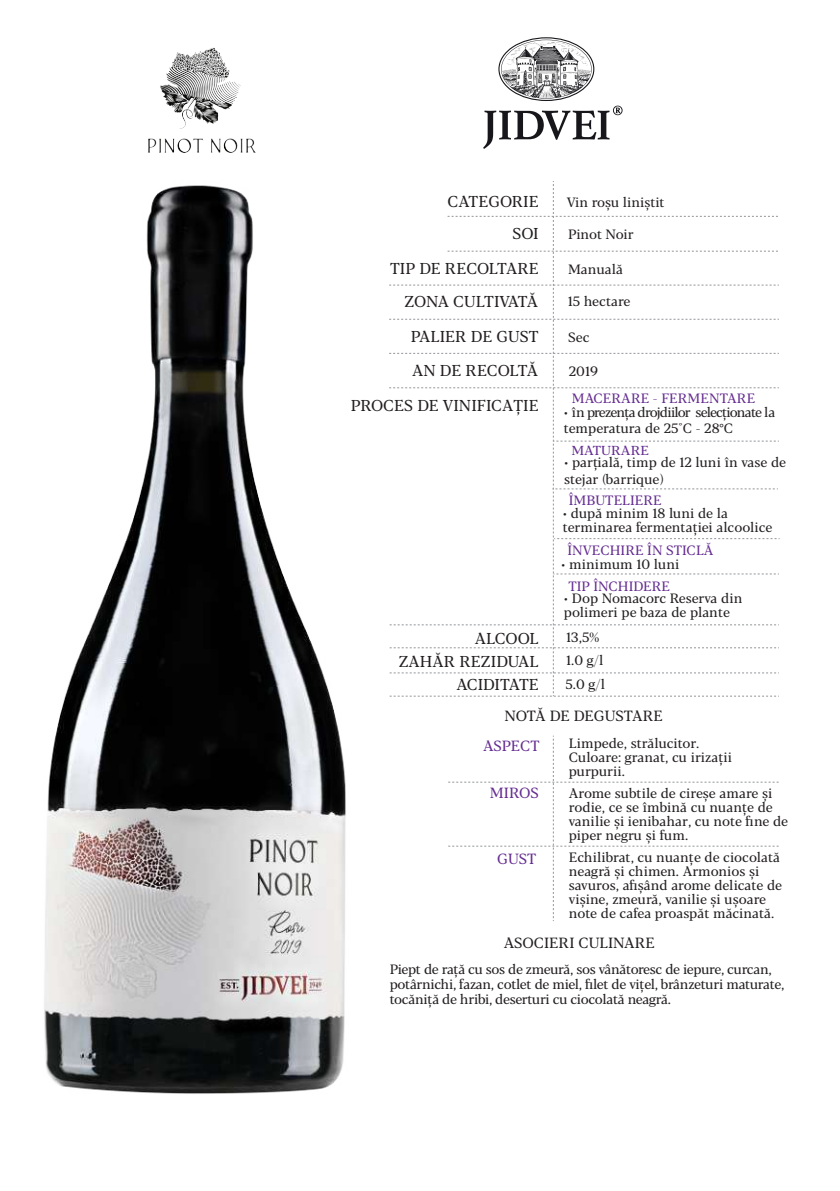
<style>
.page{position:relative;width:840px;height:1191px;background:#fff}
.page>*{position:absolute;margin:0;border:0;box-sizing:border-box;transform-origin:0 0}
.t1{font:15.8px/23.4px "Blacker Text";color:#231f20;text-align:right}
.t2{font:15.8px "Blacker Text";letter-spacing:-.03em;color:#231f20}
.t3{font:14.8px "Blacker Text";color:#231f20}
.t4{font:14.8px "Blacker Text";color:#652d91}
.t5{font:13.4px/14px "Blacker Text";letter-spacing:-.005em;color:#231f20}
.t6{font:13.4px/14.8px "Blacker Text";letter-spacing:-.025em;color:#231f20}
.t7{font:13.4px "Blacker Text";color:#652d91}
.t8{font:13.4px/16.2px "Blacker Text";letter-spacing:-.06em;color:#231f20}
.t9{font:13px "Blacker Text";color:#652d91;scale:1.04 1}
.s1{font-family:"Myriad Pro"}
</style>
<div class="page">
<svg style="left:448px;top:735px;width:330px;height:186px"></svg>
<img style="left:44px;top:185px;width:301px;height:909px">
<svg style="left:389px;top:181px;width:390px;height:516px"></svg>
<img style="left:148px;top:47px;width:108px;height:106px">
<svg style="left:483px;top:37px;width:139px;height:112px"></svg>
<img style="left:44px;top:281px;width:302px;height:699px">
<p class="t1" style="left:447px;top:190px;width:93px">CATEGORIE</p>
<p class="t5" style="left:566px;top:195px;width:99px">Vin roșu liniștit</p>
<p class="t5" style="left:567px;top:227px;width:67px">Pinot Noir</p>
<p class="t5" style="left:567px;top:262px;width:56px">Manuală</p>
<p class="t5" style="left:567px;top:295px;width:64px">15 hectare</p>
<p class="t1" style="left:390px;top:216px;width:150px;line-height:34.8px">SOI<br>TIP DE RECOLTARE</p>
<p class="t2" style="left:404px;top:291px;width:135px">ZONA CULTIVATĂ</p>
<p class="t1" style="left:410px;top:319px;width:129px;line-height:34.6px;text-align:left">PALIER DE GUST<br>AN DE RECOLTĂ</p>
<p class="t5" style="left:568px;top:330px;width:23px">Sec</p>
<p class="t5" style="left:568px;top:365px;width:31px">2019</p>
<p class="t8" style="left:563px;top:405px;width:213px">• în prezența drojdiilor selecționate la temperatura de 25˚C - 28<span class="s1">°</span>C</p>
<p class="t7" style="left:571px;top:390px;width:185px">MACERARE - FERMENTARE</p>
<p class="t1" style="left:350px;top:394px;width:189px">PROCES DE VINIFICAȚIE</p>
<p class="t9" style="left:571px;top:442px;width:76px">MATURARE</p>
<p class="t5" style="left:564px;top:455px;width:223px;line-height:16.2px">• parțială, timp de 12 luni în vase de stejar (barrique)</p>
<p class="t7" style="left:568px;top:491px;width:94px">ÎMBUTELIERE</p>
<p class="t5" style="left:562px;top:507px;width:211px">• după minim 18 luni de la terminarea fermentației alcoolice</p>
<p class="t7" style="left:567px;top:542px;width:147px">ÎNVECHIRE ÎN STICLĂ</p>
<p class="t5" style="left:561px;top:557px;width:120px">• minimum 10 luni</p>
<p class="t7" style="left:568px;top:577px;width:103px">TIP ÎNCHIDERE</p>
<p class="t1" style="left:398px;top:627px;width:141px">ALCOOL<br>ZAHĂR REZIDUAL<br>ACIDITATE</p>
<p class="t5" style="left:563px;top:592px;width:180px">• Dop Nomacorc Reserva din polimeri pe baza de plante</p>
<p class="t5" style="left:565px;top:626px;width:39px;line-height:23.2px">13,5%<br>1.0 g/l</p>
<p class="t5" style="left:565px;top:678px;width:41px">5.0 g/l</p>
<p class="t3" style="left:504px;top:707px;width:159px">NOTĂ DE DEGUSTARE</p>
<p class="t4" style="left:482px;top:736px;width:58px">ASPECT</p>
<p class="t5" style="left:568px;top:736px;width:165px">Limpede, strălucitor.<br>Culoare: granat, cu irizații purpurii.</p>
<p class="t4" style="left:489px;top:784px;width:50px">MIROS</p>
<p class="t5" style="left:568px;top:787px;width:221px">Arome subtile de cireșe amare și rodie, ce se îmbină cu nuanțe de vanilie și ienibahar, cu note fine de piper negru și fum.</p>
<p class="t5" style="left:568px;top:851px;width:214px">Echilibrat, cu nuanțe de ciocolată neagră și chimen. Armonios și savuros, afișând arome delicate de vișine, zmeură, vanilie și ușoare note de cafea proaspăt măcinată.</p>
<p class="t4" style="left:497px;top:850px;width:41px">GUST</p>
<p class="t3" style="left:503px;top:934px;width:153px">ASOCIERI CULINARE</p>
<p class="t6" style="left:389px;top:962px;width:396px">Piept de rață cu sos de zmeură, sos vânătoresc de iepure, curcan, potârnichi, fazan, cotlet de miel, filet de vițel, brânzeturi maturate, tocăniță de hribi, deserturi cu ciocolată neagră.</p>
</div>
